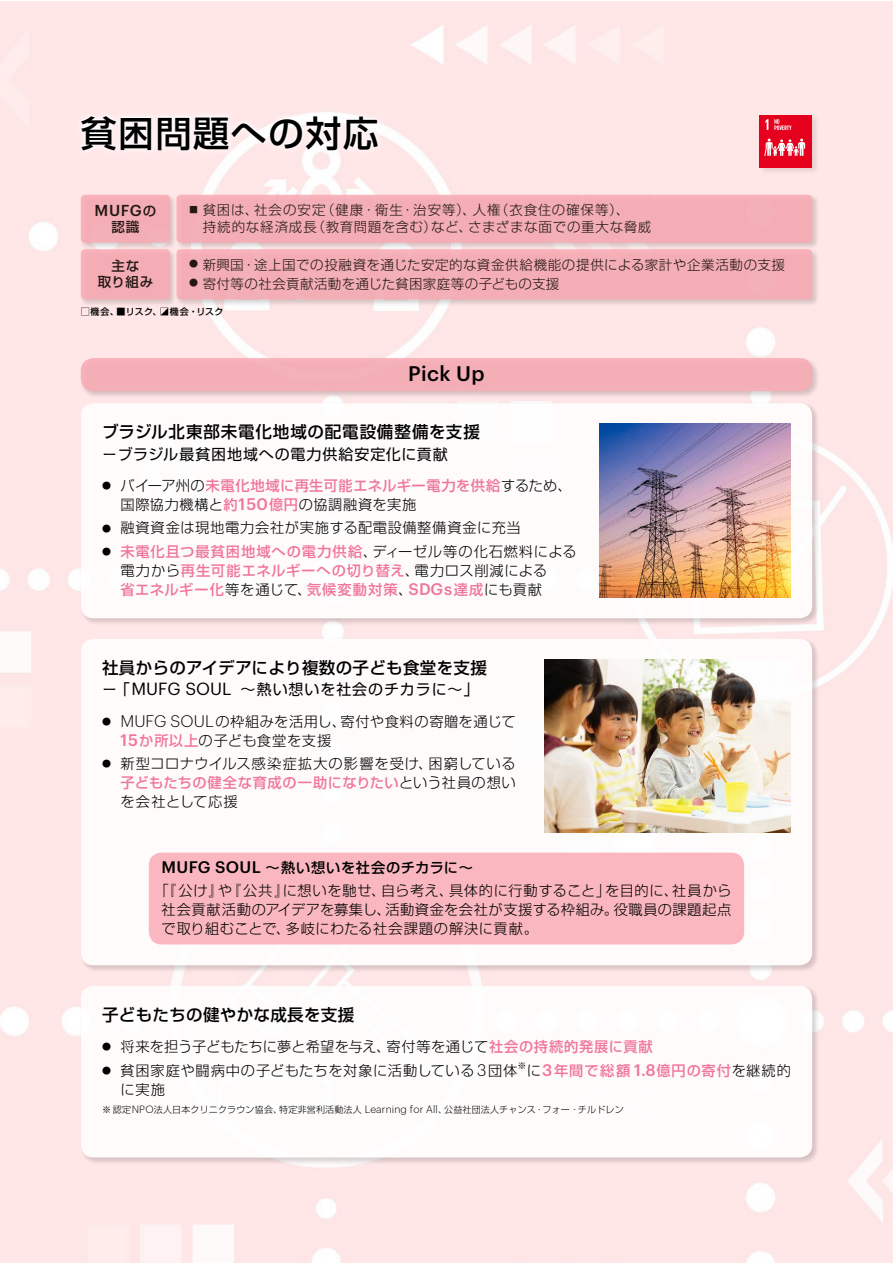
<style>
.page{position:relative;width:893px;height:1263px;background:#fff}
.page>*{position:absolute;margin:0;border:0;box-sizing:border-box;transform-origin:0 0}
.t1{font:500 36px "Shin Go Pro";letter-spacing:.04em;color:#000}
.t2{font:500 20.7px "Graphik";letter-spacing:.015em;color:#000}
.t3{font:17.25px "Graphik";color:#000}
.t4{font:500 16.5px "Shin Go Pro";letter-spacing:.02em;color:#000}
.t5{font:500 16.5px "Shin Go Pro";letter-spacing:.05em;color:#000}
.t6{font:500 16.35px "Graphik";letter-spacing:.025em;color:#f07799}
.t7{font:500 16.35px "Graphik";letter-spacing:.02em;color:#000}
.t8{font:300 16.35px "Graphik";color:#000}
.t9{font:500 15.45px "Graphik";color:#231815}
.t10{font:15px "Shin Go Pro";letter-spacing:.06em;color:#000}
.t11{font:300 14.25px/19.2px "Shin Go Pro";letter-spacing:.045em;color:#000}
.t12{font:500 14.25px/19.2px "Shin Go Pro";letter-spacing:.055em;color:#f07799;text-align:center}
.t13{font:300 14.25px/19.2px "Shin Go Pro";letter-spacing:.065em;color:#000}
.t14{font:300 14.25px "Shin Go Pro";letter-spacing:.005em;color:#000}
.t15{font:500 14.25px "Shin Go Pro";letter-spacing:.045em;color:#000}
.t16{font:300 14.25px "Shin Go Pro";letter-spacing:.025em;color:#000}
.t17{font:300 13.5px/19.2px "Shin Go Pro";letter-spacing:.045em;color:#231815}
.t18{font:300 13.5px "Shin Go Pro";letter-spacing:.07em;color:#231815}
.t19{font:500 13.5px/15.9px "Shin Go Pro";letter-spacing:.06em;color:#231815;text-align:center}
.t20{font:300 10.35px "Graphik";letter-spacing:.015em;color:#000}
.t21{font:300 9px "Shin Go Pro";letter-spacing:.02em;color:#000}
.t22{font:500 9px "Shin Go Pro";letter-spacing:.035em;color:#000}
.t23{font:300 9px/19.2px "Shin Go Pro";color:#231815}
.t24{font:9px "Koz Go Pr 6 N";color:#231815}
.s1{font-family:"Shin Go Pro";font-size:13.5px}
.s2{font-weight:300;color:#000}
.s3{font-weight:500;color:#f07799}
.s4{font-family:"Shin Go Pro";font-size:14.25px}
.s5{font-family:"Shin Go Pro";font-weight:300;font-size:14.25px;color:#000}
.s6{font-family:"Graphik";font-size:16.35px}
.s7{font-family:"Graphik";font-size:10.35px}
</style>
<div class="page">
<svg style="left:74px;top:108px;width:312px;height:50px;background:#fee8e9"></svg>
<svg style="left:79px;top:114px;width:300px;height:38px"></svg>
<div style="left:758px;top:113px;width:62px;height:62px;background:#f5dcdd"></div>
<div style="left:759px;top:115px;width:53px;height:53px;background:#e5001e"></div>
<svg style="left:764px;top:139px;width:41px;height:17px"></svg>
<svg style="left:765px;top:119px;width:3px;height:11px"></svg>
<svg style="left:774px;top:119px;width:17px;height:11px"></svg>
<div style="left:80px;top:194px;width:739px;height:112px;background:#000;opacity:.2"></div>
<div style="left:81px;top:195px;width:89px;height:48px;background:#faaab4;border-radius:4px"></div>
<div style="left:176px;top:195px;width:636px;height:48px;background:#faaab4;border-radius:4px"></div>
<div style="left:81px;top:249px;width:89px;height:50px;background:#faaab4;border-radius:4px"></div>
<div style="left:176px;top:249px;width:636px;height:50px;background:#faaab4;border-radius:4px"></div>
<div style="left:79px;top:401px;width:741px;height:225px;background:#000;opacity:.2"></div>
<div style="left:81px;top:403px;width:731px;height:215px;background:#fff;border-radius:13px"></div>
<div style="left:79px;top:356px;width:741px;height:43px;background:#000;opacity:.2"></div>
<div style="left:81px;top:358px;width:731px;height:33px;background:#faabb5;border-radius:13px"></div>
<div style="left:79px;top:984px;width:741px;height:181px;background:#000;opacity:.2"></div>
<div style="left:81px;top:986px;width:731px;height:171px;background:#fff;border-radius:13px"></div>
<div style="left:79px;top:637px;width:741px;height:336px;background:#000;opacity:.2"></div>
<div style="left:81px;top:639px;width:731px;height:326px;background:#fff;border-radius:13px"></div>
<img style="left:544px;top:659px;width:247px;height:173px">
<div style="left:149px;top:853px;width:595px;height:91px;background:#fab7bf;border-radius:13px"></div>
<img style="left:600px;top:424px;width:191px;height:173px">
<svg style="left:160px;top:308px;width:8px;height:7px"></svg>
<h1 class="t1" style="left:81px;top:103px;width:300px">貧困問題への対応</h1>
<p class="t9" style="left:95px;top:199px;width:63px">MUFG<span class="s1">の</span></p>
<p class="t19" style="left:111px;top:217px;width:30px">認識</p>
<p class="t19" style="left:98px;top:257px;width:57px">主な<br>取り組み</p>
<p class="t17" style="left:321px;top:199px;width:83px">（健康・衛生</p>
<p class="t17" style="left:401px;top:199px;width:76px">・治安等）、</p>
<p class="t17" style="left:495px;top:199px;width:136px">（衣食住の確保等、(</p>
<p class="t17" style="left:203px;top:199px;width:57px">貧困は、</p>
<p class="t17" style="left:473px;top:199px;width:29px">人権</p>
<p class="t17" style="left:254px;top:199px;width:73px">社会の安定</p>
<p class="t24" style="left:189px;top:204px;width:10px">■</p>
<p class="t17" style="left:312px;top:216px;width:127px">（教育問題を含む）</p>
<p class="t17" style="left:468px;top:216px;width:185px">さまざまな面での重大な脅威</p>
<p class="t17" style="left:431px;top:216px;width:43px">など、</p>
<p class="t18" style="left:203px;top:216px;width:116px">持続的な経済成長</p>
<p class="t23" style="left:189px;top:253px;width:10px">● ●</p>
<p class="t17" style="left:203px;top:253px;width:584px">新興国・途上国での投融資を通じた安定的な資金供給機能の提供による家計や企業活動の支援寄付等の社会貢献活動を通じた貧困家庭等の子どもの支援</p>
<p class="t22" style="left:81px;top:304px;width:85px">□機会、■リスク、　</p>
<p class="t22" style="left:170px;top:304px;width:55px">機会・リスク</p>
<h2 class="t2" style="left:408px;top:358px;width:78px">Pick Up</h2>
<p class="t5" style="left:102px;top:419px;width:379px">ブラジル北東部未電化地域の配電設備整備を支援</p>
<p class="t10" style="left:102px;top:441px;width:347px">ーブラジル最貧困地域への電力供給安定化に貢献</p>
<p class="t12" style="left:120px;top:474px;width:453px"><span class="s2">バイーア州の</span>未電化地域に再生可能エネルギー電力を供給<span class="s2">するため、</span>億円<span class="s2">の協調融資を実施</span></p>
<p class="t21" style="left:102px;top:478px;width:10px">●</p>
<p class="t21" style="left:102px;top:521px;width:10px">●</p>
<p class="t21" style="left:102px;top:544px;width:10px">●</p>
<p class="t11" style="left:120px;top:493px;width:119px">国際協力機構と<span class="s3">約</span></p>
<p class="t11" style="left:120px;top:517px;width:402px">融資資金は現地電力会社が実施する配電設備整備資金に充当</p>
<p class="t11" style="left:372px;top:540px;width:206px">ディーゼル等の化石燃料による</p>
<p class="t6" style="left:239px;top:492px;width:31px">150</p>
<p class="t12" style="left:120px;top:540px;width:258px">未電化且つ最貧困地域への電力供給<span class="s2">、</span></p>
<p class="t12" style="left:120px;top:559px;width:300px"><span class="s2">電力から</span>再生可能エネルギーへの切り替え<span class="s2">、</span></p>
<p class="t11" style="left:415px;top:559px;width:134px">電力ロス削減による</p>
<p class="t12" style="left:120px;top:578px;width:193px">省エネルギー化<span class="s2">等を通じて、</span></p>
<p class="t6" style="left:408px;top:577px;width:135px">SDGs<span class="s4">達成</span><span class="s5">にも貢献</span></p>
<p class="t12" style="left:307px;top:578px;width:107px">気候変動対策<span class="s2">、</span></p>
<p class="t4" style="left:102px;top:654px;width:386px">社員からのアイデアにより複数の子ども食堂を支援</p>
<p class="t10" style="left:241px;top:677px;width:240px">～熱い想いを社会のチカラに~「</p>
<p class="t10" style="left:102px;top:677px;width:29px">ー「</p>
<p class="t3" style="left:131px;top:676px;width:102px">MUFG SOUL</p>
<p class="t21" style="left:102px;top:714px;width:10px">●</p>
<p class="t21" style="left:102px;top:756px;width:10px">●</p>
<p class="t16" style="left:341px;top:709px;width:177px">寄付や食料の寄贈を通じて</p>
<p class="t11" style="left:171px;top:710px;width:177px"><span class="s6">SOUL</span>の枠組みを活用し、</p>
<p class="t8" style="left:120px;top:709px;width:48px">MUFG</p>
<p class="t11" style="left:139px;top:729px;width:194px"><span class="s3">か所以上</span>の子ども食堂を支援</p>
<p class="t6" style="left:120px;top:727px;width:19px">15</p>
<p class="t13" style="left:120px;top:752px;width:397px">新型コロナウイルス感染症拡大の影響を受け、<br><span class="s3">子どもたちの健全な育成の一助になりたい</span>という社員の想いを会社として応援</p>
<p class="t11" style="left:429px;top:752px;width:89px">困窮している</p>
<p class="t15" style="left:265px;top:856px;width:209px">～熱い想いを社会のチカラに~</p>
<p class="t7" style="left:162px;top:855px;width:101px">MUFG SOUL</p>
<p class="t11" style="left:154px;top:879px;width:136px">「『公け』『公共』</p>
<p class="t11" style="left:449px;top:879px;width:163px">具体的に行動すること」</p>
<p class="t11" style="left:381px;top:879px;width:73px">自ら考え、</p>
<p class="t11" style="left:605px;top:879px;width:74px">を目的に、</p>
<p class="t11" style="left:283px;top:879px;width:104px">に想いを馳せ、</p>
<p class="t11" style="left:672px;top:879px;width:61px">社員から</p>
<p class="t11" style="left:218px;top:879px;width:16px">や</p>
<p class="t11" style="left:385px;top:898px;width:234px">活動資金を会社が支援する枠組み。</p>
<p class="t11" style="left:286px;top:898px;width:254px;text-indent:-124px">社会貢献活動のアイデアを募集し、<br>多岐にわたる社会課題の解決に貢献。</p>
<p class="t11" style="left:614px;top:898px;width:119px">役職員の課題起点</p>
<p class="t11" style="left:162px;top:917px;width:130px">で取り組むことで、</p>
<p class="t4" style="left:102px;top:1001px;width:254px">子どもたちの健やかな成長を支援</p>
<p class="t21" style="left:102px;top:1039px;width:10px">●</p>
<p class="t21" style="left:102px;top:1063px;width:10px">●</p>
<p class="t12" style="left:386px;top:1035px;width:268px"><span class="s2">寄付等を通じて</span>社会の持続的発展に貢献</p>
<p class="t14" style="left:120px;top:1035px;width:272px">将来を担う子どもたちに夢と希望を与え、</p>
<p class="t21" style="left:518px;top:1058px;width:10px">※</p>
<p class="t12" style="left:554px;top:1059px;width:78px">年間で総額</p>
<p class="t12" style="left:656px;top:1059px;width:136px">億円の寄付<span class="s2">を継続的</span></p>
<p class="t11" style="left:120px;top:1059px;width:356px">貧困家庭や闘病中の子どもたちを対象に活動しているに実施</p>
<p class="t11" style="left:488px;top:1059px;width:31px">団体</p>
<p class="t6" style="left:542px;top:1057px;width:12px">3</p>
<p class="t6" style="left:634px;top:1057px;width:23px">1.8</p>
<p class="t8" style="left:477px;top:1058px;width:11px">3</p>
<p class="t11" style="left:527px;top:1059px;width:16px">に</p>
<p class="t20" style="left:365px;top:1102px;width:75px">Learning for All</p>
<p class="t21" style="left:444px;top:1102px;width:181px">公益社団法人チャンス・フォー・チルドレン</p>
<p class="t21" style="left:279px;top:1102px;width:84px">特定非営利活動法人</p>
<p class="t21" style="left:102px;top:1102px;width:182px">※ 認定<span class="s7">NPO</span>法人日本クリニクラウン協会、</p>
<p class="t21" style="left:438px;top:1102px;width:10px">、</p>
</div>
